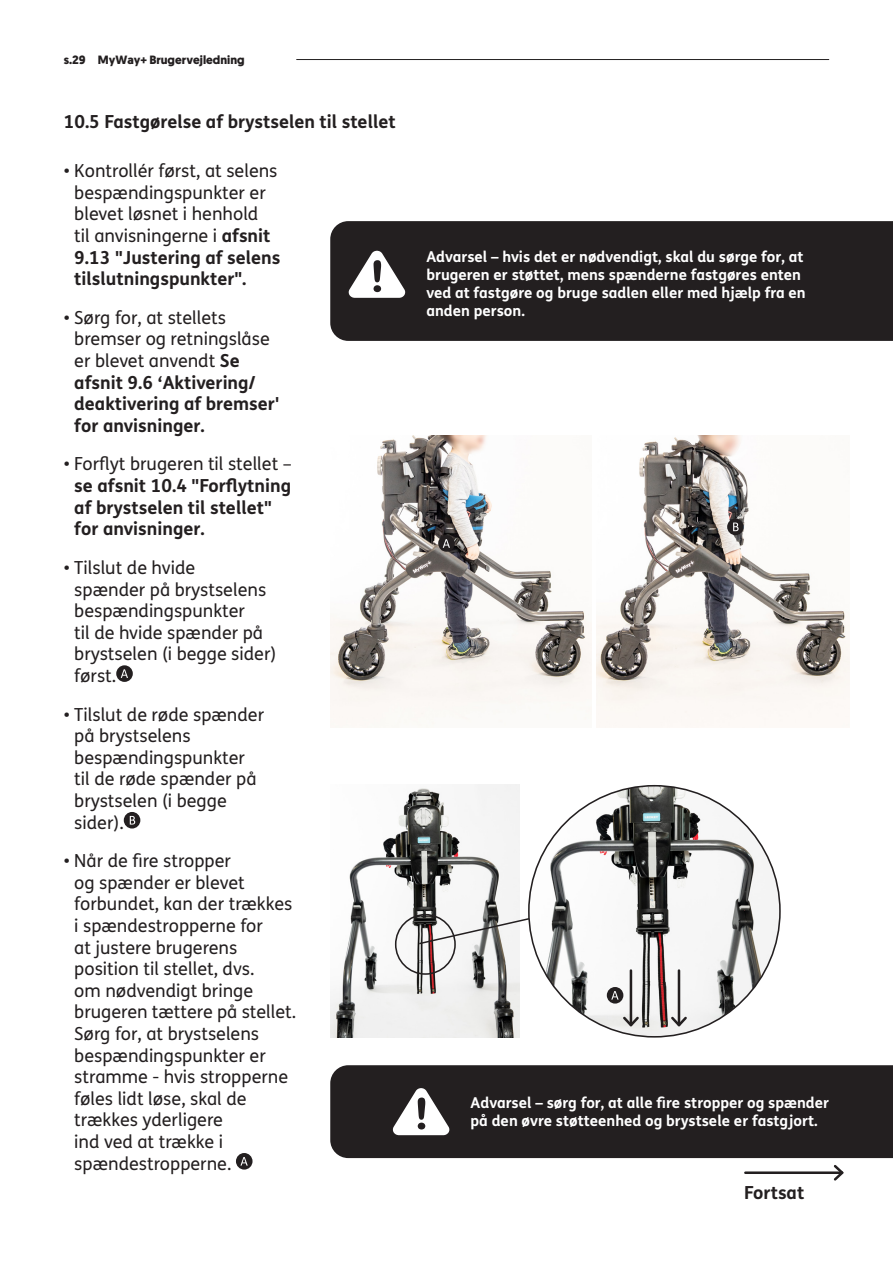
<style>
.page{position:relative;width:893px;height:1263px;background:#fff}
.page>*{position:absolute;margin:0;border:0;box-sizing:border-box;transform-origin:0 0}
.t1{font:18px/21.6px "FS Me";color:#231f20}
.t2{font:700 18px/21.6px "FS Me";color:#231f20}
.t3{font:700 15px/18px "FS Me";color:#fff}
.t4{font:700 12px "Geomanist";color:#231f20}
.s1{font-weight:700}
.s2{font-weight:400}
</style>
<div class="page">
<hr style="left:297px;top:59px;width:532px;height:1px;background:#231f20">
<img style="left:597px;top:436px;width:252px;height:291px">
<div style="left:116px;top:665px;width:17px;height:17px;background:#231f20;border-radius:50%"></div>
<svg style="left:121px;top:669px;width:7px;height:9px"></svg>
<svg style="left:124px;top:812px;width:16px;height:16px"></svg>
<svg style="left:130px;top:816px;width:5px;height:8px"></svg>
<div style="left:236px;top:1153px;width:17px;height:16px;background:#231f20;border-radius:50%"></div>
<svg style="left:240px;top:1157px;width:8px;height:8px"></svg>
<img style="left:529px;top:786px;width:251px;height:251px;border-radius:126px">
<img style="left:330px;top:436px;width:261px;height:288px">
<div style="left:438px;top:535px;width:17px;height:17px;background:#231f20;border-radius:50%"></div>
<svg style="left:443px;top:539px;width:7px;height:9px"></svg>
<div style="left:727px;top:519px;width:17px;height:16px;background:#231f20;border-radius:50%"></div>
<svg style="left:733px;top:522px;width:6px;height:9px"></svg>
<div style="left:330px;top:221px;width:563px;height:120px;background:#231f20"></div>
<div style="left:330px;top:1065px;width:563px;height:93px;background:#231f20"></div>
<svg style="left:348px;top:251px;width:57px;height:47px"></svg>
<svg style="left:393px;top:1088px;width:57px;height:47px"></svg>
<img style="left:330px;top:785px;width:190px;height:252px">
<div style="left:395px;top:914px;width:61px;height:61px;border:2px solid #231f20;border-radius:50%"></div>
<svg style="left:417px;top:917px;width:114px;height:28px"></svg>
<hr style="left:630px;top:970px;width:2px;height:55px;background:#231f20">
<svg style="left:621px;top:1014px;width:20px;height:15px"></svg>
<hr style="left:678px;top:970px;width:2px;height:55px;background:#231f20">
<svg style="left:669px;top:1014px;width:20px;height:15px"></svg>
<div style="left:607px;top:987px;width:16px;height:16px;background:#231f20;border-radius:50%"></div>
<svg style="left:611px;top:991px;width:8px;height:8px"></svg>
<hr style="left:745px;top:1171px;width:97px;height:3px;background:#231f20">
<svg style="left:831px;top:1165px;width:13px;height:16px"></svg>
<p class="t4" style="left:64px;top:51px;width:182px">s.29 MyWay+ Brugervejledning</p>
<p class="t2" style="left:64px;top:110px;width:333px">10.5 Fastgørelse af brystselen til stellet</p>
<p class="t1" style="left:74px;top:160px;width:208px;text-indent:-11px">• Kontrollér først, at selens bespændingspunkter er blevet løsnet i henhold<br>til anvisningerne i <span class="s1">afsnit<br>9.13 "Justering af selens tilslutningspunkter".</span></p>
<p class="t2" style="left:74px;top:306px;width:206px;text-indent:-11px"><span class="s2">• Sørg for, at stellets bremser og retningslåse er blevet anvendt</span> Se afsnit 9.6 ‘Aktivering/ deaktivering af bremser' for anvisninger.</p>
<p class="t2" style="left:74px;top:452px;width:219px;text-indent:-11px"><span class="s2">• Forflyt brugeren til stellet – </span>se afsnit 10.4 "Forflytning af brystselen til stellet" for anvisninger.</p>
<p class="t1" style="left:74px;top:556px;width:204px;text-indent:-11px">• Tilslut de hvide<br>spænder på brystselens bespændingspunkter<br>til de hvide spænder på brystselen (i begge sider) først.</p>
<p class="t1" style="left:74px;top:703px;width:191px;text-indent:-11px">• Tilslut de røde spænder på brystselens bespændingspunkter til de røde spænder på brystselen (i begge sider).</p>
<p class="t1" style="left:74px;top:850px;width:223px;text-indent:-11px">• Når de fire stropper<br>og spænder er blevet forbundet, kan der trækkes i spændestropperne for<br>at justere brugerens position til stellet, dvs.<br>om nødvendigt bringe brugeren tættere på stellet.<br>Sørg for, at brystselens bespændingspunkter er stramme - hvis stropperne føles lidt løse, skal de trækkes yderligere<br>ind ved at trække i spændestropperne.</p>
<p class="t3" style="left:426px;top:247px;width:381px">Advarsel – hvis det er nødvendigt, skal du sørge for, at brugeren er støttet, mens spænderne fastgøres enten ved at fastgøre og bruge sadlen eller med hjælp fra en anden person.</p>
<p class="t3" style="left:471px;top:1093px;width:360px">Advarsel – sørg for, at alle fire stropper og spænder på den øvre støtteenhed og brystsele er fastgjort.</p>
<p class="t2" style="left:744px;top:1181px;width:62px">Fortsat</p>
</div>
